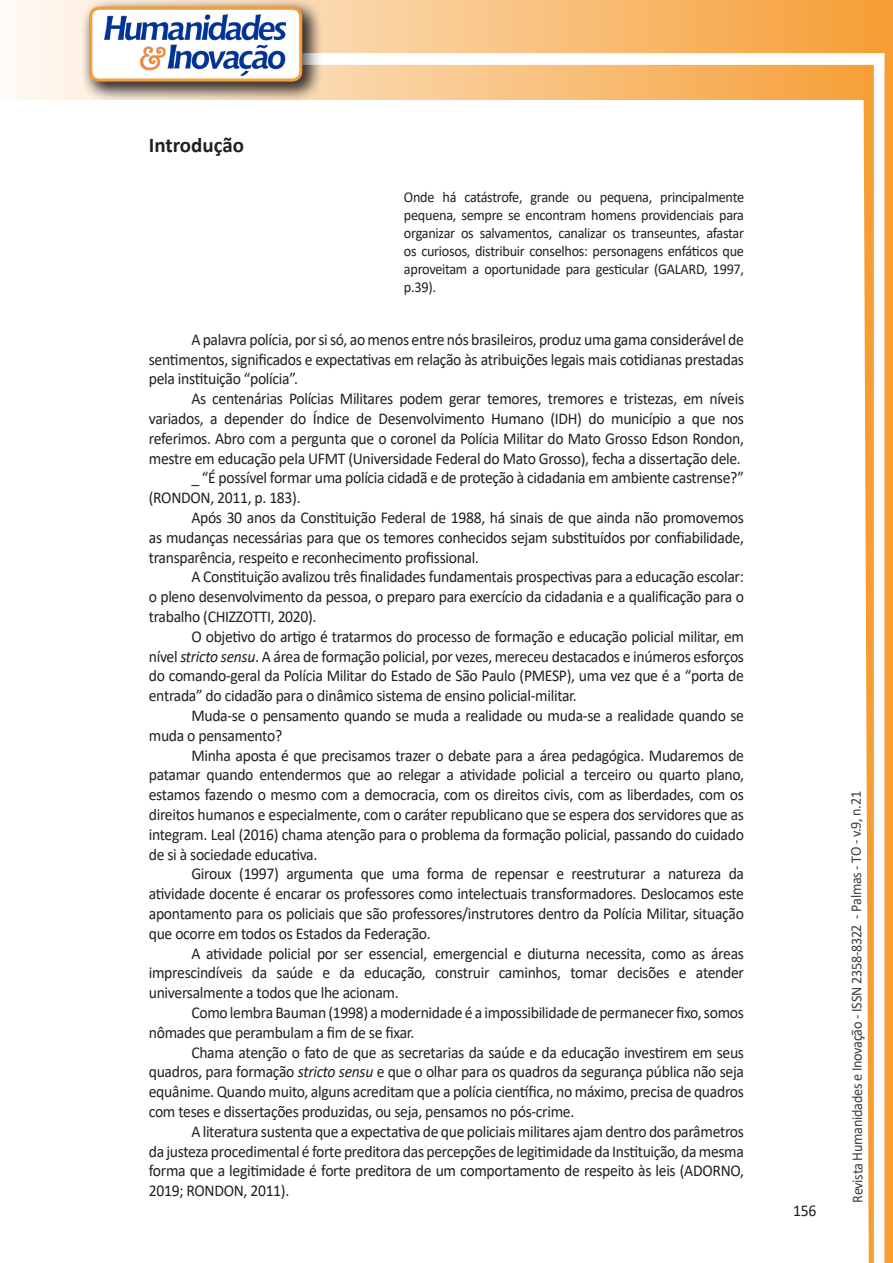
<style>
.page{position:relative;width:893px;height:1263px;background:#fff}
.page>*{position:absolute;margin:0;border:0;box-sizing:border-box;transform-origin:0 0}
.Titulo_2{font:700 21px "Calibri";color:#231f20}
.texto{font:16.5px/19.8px "Calibri";letter-spacing:-.02em;color:#231f20;text-align:justify;scale:.95 1}
.citacao{font:15px/18px "Calibri";letter-spacing:-.02em;color:#231f20;text-align:justify;scale:.95 1}
.t1{font:15px "Calibri";letter-spacing:-.025em;color:#3e3e3f;scale:.95 1}
.s1{font-style:italic}
</style>
<div class="page">
<svg style="left:5px;top:0;width:858px;height:100px;background:#f9c484"></svg>
<div style="left:302px;top:53px;width:582px;height:12px;background:#fff;border:2px solid #fff"></div>
<svg style="left:863px;top:0;width:30px;height:1263px"></svg>
<div style="left:81px;top:0;width:241px;height:102px;background:#231f20;opacity:.75"></div>
<svg style="left:91px;top:8px;width:210px;height:72px"></svg>
<div style="left:89px;top:7px;width:213px;height:75px;border:3px solid #f69e34;border-radius:9px"></div>
<p class="Titulo_2" style="left:149px;top:130px;width:97px">Introdução</p>
<p class="citacao" style="left:404px;top:188px;width:360px">Onde há catástrofe, grande ou pequena, principalmente pequena, sempre se encontram homens providenciais para organizar os salvamentos, canalizar os transeuntes, afastar os curiosos, distribuir conselhos: personagens enfáticos que aproveitam a oportunidade para gesticular (GALARD, 1997, p.39).</p>
<p class="texto" style="left:149px;top:329px;width:628px;text-indent:43px">A palavra polícia, por si só, ao menos entre nós brasileiros, produz uma gama considerável de sentimentos, significados e expectativas em relação às atribuições legais mais cotidianas prestadas pela instituição “polícia”.</p>
<p class="texto" style="left:149px;top:388px;width:628px;text-indent:43px">As centenárias Polícias Militares podem gerar temores, tremores e tristezas, em níveis variados, a depender do Índice de Desenvolvimento Humano (IDH) do município a que nos referimos. Abro com a pergunta que o coronel da Polícia Militar do Mato Grosso Edson Rondon, mestre em educação pela UFMT (Universidade Federal do Mato Grosso), fecha a dissertação dele.</p>
<p class="texto" style="left:149px;top:468px;width:628px;text-indent:43px">_ “É possível formar uma polícia cidadã e de proteção à cidadania em ambiente castrense?” (RONDON, 2011, p. 183).</p>
<p class="texto" style="left:149px;top:507px;width:628px;text-indent:43px">Após 30 anos da Constituição Federal de 1988, há sinais de que ainda não promovemos as mudanças necessárias para que os temores conhecidos sejam substituídos por confiabilidade, transparência, respeito e reconhecimento profissional.</p>
<p class="texto" style="left:149px;top:567px;width:628px;text-indent:43px">A Constituição avalizou três finalidades fundamentais prospectivas para a educação escolar: o pleno desenvolvimento da pessoa, o preparo para exercício da cidadania e a qualificação para o trabalho (CHIZZOTTI, 2020).</p>
<p class="texto" style="left:149px;top:626px;width:628px;text-indent:43px">O objetivo do artigo é tratarmos do processo de formação e educação policial militar, em nível <span class="s1">stricto sensu</span>. A área de formação policial, por vezes, mereceu destacados e inúmeros esforços do comando-geral da Polícia Militar do Estado de São Paulo (PMESP), uma vez que é a “porta de entrada” do cidadão para o dinâmico sistema de ensino policial-militar.</p>
<p class="texto" style="left:149px;top:705px;width:628px;text-indent:43px">Muda-se o pensamento quando se muda a realidade ou muda-se a realidade quando se muda o pensamento?</p>
<p class="texto" style="left:149px;top:745px;width:628px;text-indent:43px">Minha aposta é que precisamos trazer o debate para a área pedagógica. Mudaremos de patamar quando entendermos que ao relegar a atividade policial a terceiro ou quarto plano, estamos fazendo o mesmo com a democracia, com os direitos civis, com as liberdades, com os direitos humanos e especialmente, com o caráter republicano que se espera dos servidores que as integram. Leal (2016) chama atenção para o problema da formação policial, passando do cuidado de si à sociedade educativa.</p>
<p class="texto" style="left:149px;top:864px;width:628px;text-indent:43px">Giroux (1997) argumenta que uma forma de repensar e reestruturar a natureza da atividade docente é encarar os professores como intelectuais transformadores. Deslocamos este apontamento para os policiais que são professores/instrutores dentro da Polícia Militar, situação que ocorre em todos os Estados da Federação.</p>
<p class="texto" style="left:149px;top:943px;width:628px;text-indent:43px">A atividade policial por ser essencial, emergencial e diuturna necessita, como as áreas imprescindíveis da saúde e da educação, construir caminhos, tomar decisões e atender universalmente a todos que lhe acionam.</p>
<p class="texto" style="left:149px;top:1002px;width:628px;text-indent:43px">Como lembra Bauman (1998) a modernidade é a impossibilidade de permanecer fixo, somos nômades que perambulam a fim de se fixar.</p>
<p class="texto" style="left:149px;top:1042px;width:628px;text-indent:43px">Chama atenção o fato de que as secretarias da saúde e da educação investirem em seus quadros, para formação <span class="s1">stricto sensu</span> e que o olhar para os quadros da segurança pública não seja equânime. Quando muito, alguns acreditam que a polícia científica, no máximo, precisa de quadros com teses e dissertações produzidas, ou seja, pensamos no pós-crime.</p>
<p class="texto" style="left:149px;top:1121px;width:628px;text-indent:43px">A literatura sustenta que a expectativa de que policiais militares ajam dentro dos parâmetros da justeza procedimental é forte preditora das percepções de legitimidade da Instituição, da mesma forma que a legitimidade é forte preditora de um comportamento de respeito às leis (ADORNO, 2019; RONDON, 2011).</p>
<p class="texto" style="left:793px;top:1200px;width:26px">156</p>
<p class="t1" style="left:846px;top:1203px;width:435px;rotate:-90deg">Revista Humanidades e Inovação - ISSN 2358-8322 - Palmas - TO - v.9, n.21</p>
</div>
